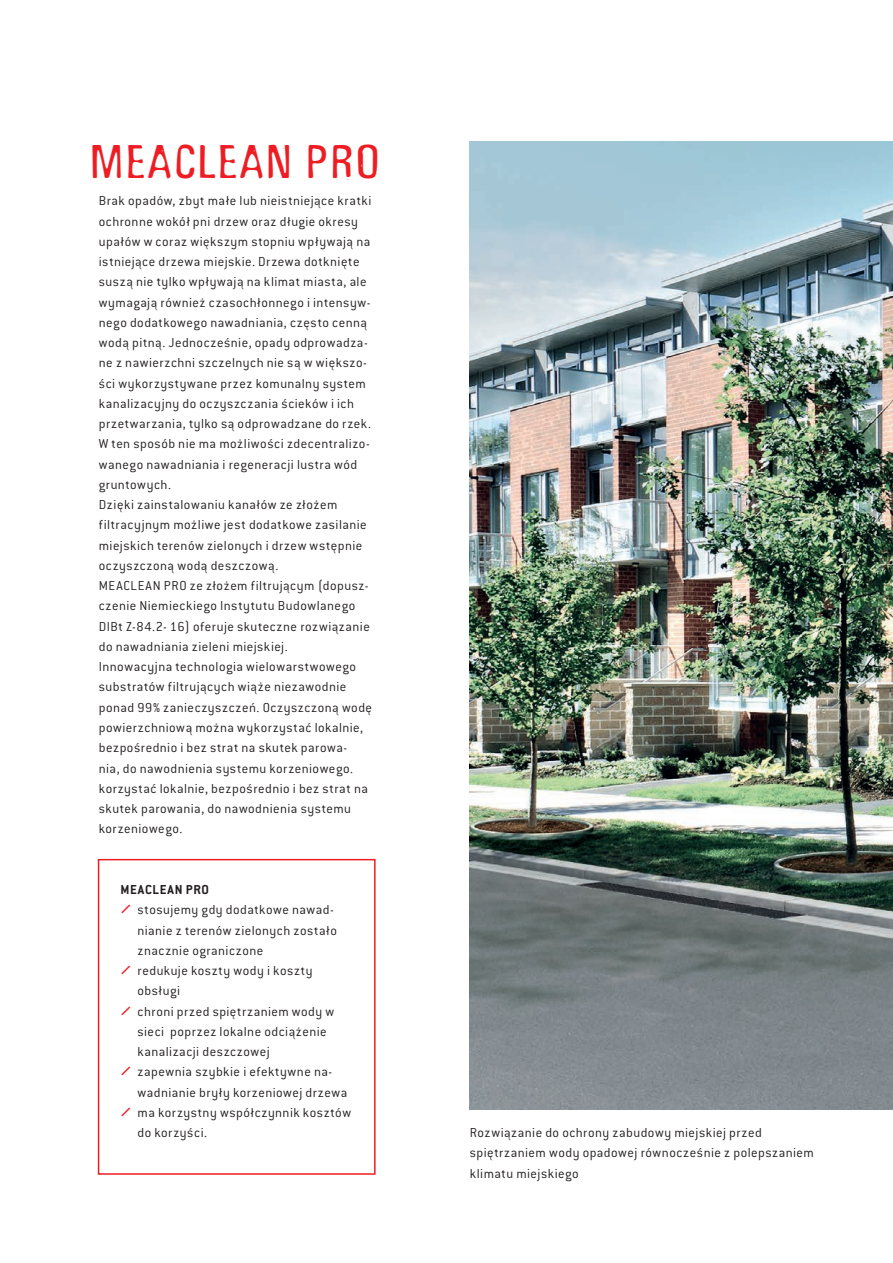
<style>
.page{position:relative;width:893px;height:1263px;background:#fff}
.page>*{position:absolute;margin:0;border:0;box-sizing:border-box;transform-origin:0 0}
.t1{font:49.5px "Gagamond";letter-spacing:.05em;color:#ee1d23}
.t2{font:300 14.25px/20.2px "Conduit ITC Pro";letter-spacing:.035em;color:#231f20}
.t3{font:700 14.25px "Conduit ITC Pro";letter-spacing:.05em;color:#231f20}
</style>
<div class="page">
<img style="left:470px;top:142px;width:423px;height:968px">
<div style="left:98px;top:859px;width:278px;height:316px;border:2px solid #ee1d23"></div>
<h1 class="t1" style="left:90px;top:136px;width:290px">MEACLEAN PRO</h1>
<p class="t2" style="left:99px;top:191px;width:275px">Brak opadów, zbyt małe lub nieistniejące kratki ochronne wokół pni drzew oraz długie okresy upałów w coraz większym stopniu wpływają na istniejące drzewa miejskie. Drzewa dotknięte suszą nie tylko wpływają na klimat miasta, ale wymagają również czasochłonnego i intensyw&shy;nego dodatkowego nawadniania, często cenną wodą pitną. Jednocześnie, opady odprowadza&shy;ne z nawierzchni szczelnych nie są w większo&shy;ści wykorzystywane przez komunalny system kanalizacyjny do oczyszczania ścieków i ich przetwarzania, tylko są odprowadzane do rzek.<br>W ten sposób nie ma możliwości zdecentralizo&shy;wanego nawadniania i regeneracji lustra wód gruntowych.<br>Dzięki zainstalowaniu kanałów ze złożem filtracyjnym możliwe jest dodatkowe zasilanie miejskich terenów zielonych i drzew wstępnie oczyszczoną wodą deszczową.<br>MEACLEAN PRO ze złożem filtrującym (dopusz&shy;czenie Niemieckiego Instytutu Budowlanego DIBt Z-84.2- 16) oferuje skuteczne rozwiązanie do nawadniania zieleni miejskiej.<br>Innowacyjna technologia wielowarstwowego substratów filtrujących wiąże niezawodnie ponad 99% zanieczyszczeń. Oczyszczoną wodę powierzchniową można wykorzystać lokalnie, bezpośrednio i bez strat na skutek parowa-<br>nia, do nawodnienia systemu korzeniowego. korzystać lokalnie, bezpośrednio i bez strat na skutek parowania, do nawodnienia systemu korzeniowego.</p>
<p class="t3" style="left:121px;top:881px;width:90px">MEACLEAN PRO</p>
<p class="t2" style="left:138px;top:900px;width:215px">stosujemy gdy dodatkowe nawad&shy;nianie z terenów zielonych zostało znacznie ograniczone<br>redukuje koszty wody i koszty obsługi<br>chroni przed spiętrzaniem wody w sieci poprzez lokalne odciążenie kanalizacji deszczowej<br>zapewnia szybkie i efektywne na&shy;wadnianie bryły korzeniowej drzewa ma korzystny współczynnik kosztów do korzyści.</p>
<p class="t2" style="left:470px;top:1122px;width:346px">Rozwiązanie do ochrony zabudowy miejskiej przed spiętrzaniem wody opadowej równocześnie z polepszaniem klimatu miejskiego</p>
</div>
